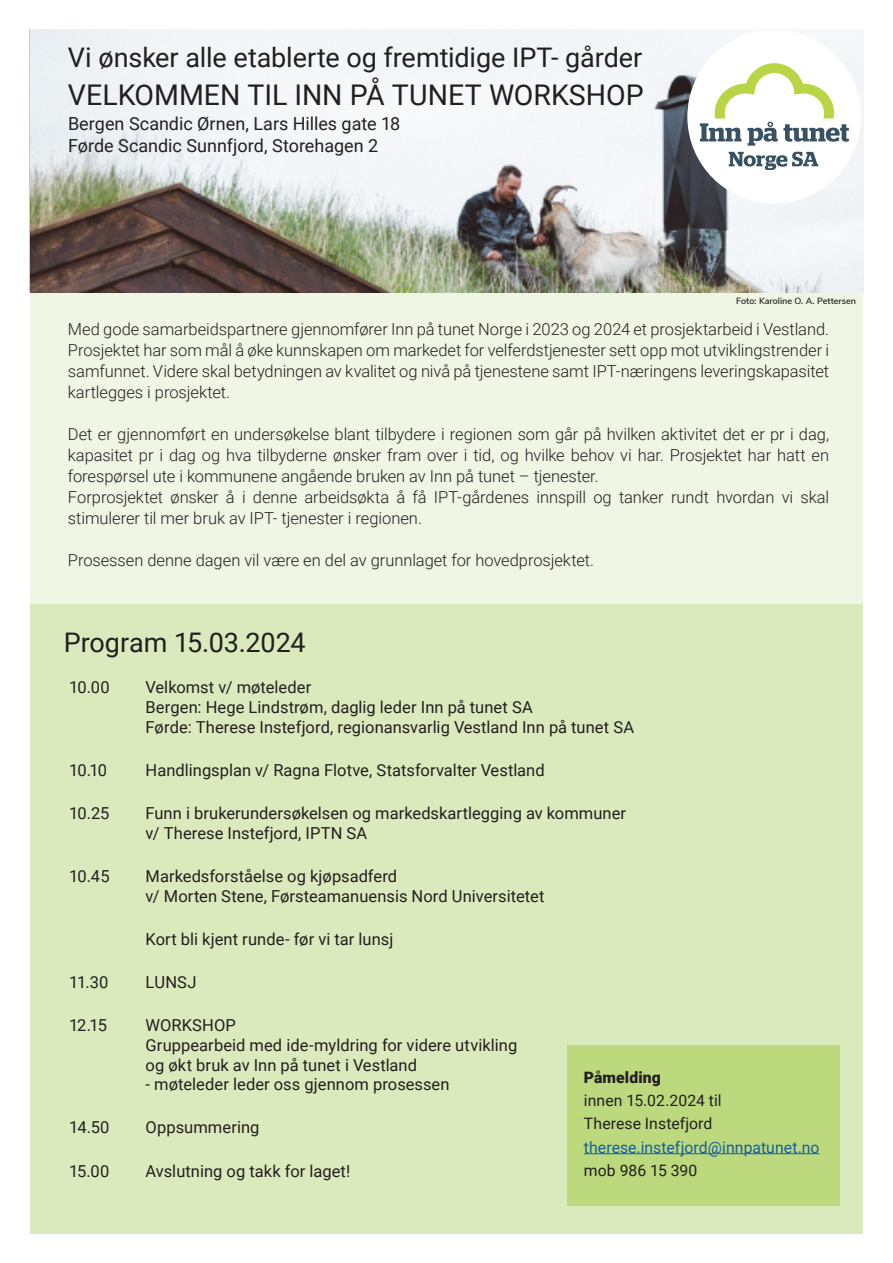
<style>
.page{position:relative;width:893px;height:1263px;background:#fff}
.page>*{position:absolute;margin:0;border:0;box-sizing:border-box;transform-origin:0 0}
.Forside___Innledende_tekst{font:28.5px "Roboto";color:#231f20}
.Forside___Innledende_tekst-2{font:27px "Roboto";letter-spacing:-.005em;color:#231f20}
.Brødtekst{font:27px "Roboto";letter-spacing:-.005em;color:#231f20}
.Forside___Innledende_tekst-3{font:18px "Roboto";color:#231f20}
.t1{font:300 16.5px/21px "Roboto";letter-spacing:-.005em;color:#231f20;text-align:justify}
.Brødtekst-2{font:16.5px/19.8px "Roboto";color:#231f20}
.Tekst_i_boks___Bold{font:15.75px/23.2px "Roboto";letter-spacing:.005em;color:#231f20}
.t2{font:600 9px "Nunito Sans";color:#231f20}
.s1{font-weight:900}
.s2{color:#175d9e}
</style>
<div class="page">
<div style="left:30px;top:311px;width:833px;height:922px;background:#dbeabc"></div>
<div style="left:30px;top:268px;width:833px;height:336px;background:#eff6e4"></div>
<img style="left:30px;top:30px;width:833px;height:262px">
<div style="left:687px;top:30px;width:174px;height:174px;background:#fff;border-radius:50%"></div>
<svg style="left:700px;top:63px;width:149px;height:83px"></svg>
<svg style="left:729px;top:152px;width:89px;height:18px"></svg>
<div style="left:567px;top:1045px;width:273px;height:160px;background:#bdd97d"></div>
<hr style="left:584px;top:1153px;width:236px;height:1px;background:#175d9e">
<h2 class="Forside___Innledende_tekst-2" style="left:68px;top:38px;width:576px">Vi ønsker alle etablerte og fremtidige IPT- gårder</h2>
<h2 class="Forside___Innledende_tekst" style="left:68px;top:75px;width:577px">VELKOMMEN TIL INN PÅ TUNET WORKSHOP</h2>
<h2 class="Forside___Innledende_tekst-3" style="left:68px;top:111px;width:334px">Bergen Scandic Ørnen, Lars Hilles gate 18</h2>
<h2 class="Forside___Innledende_tekst-3" style="left:68px;top:133px;width:312px">Førde Scandic Sunnfjord, Storehagen 2</h2>
<p class="t2" style="left:736px;top:294px;width:121px">Foto: Karoline O. A. Pettersen</p>
<p class="t1" style="left:68px;top:318px;width:763px">Med gode samarbeidspartnere gjennomfører Inn på tunet Norge i 2023 og 2024 et prosjektarbeid i Vestland.<br>Prosjektet har som mål å øke kunnskapen om markedet for velferdstjenester sett opp mot utviklingstrender i samfunnet. Videre skal betydningen av kvalitet og nivå på tjenestene samt IPT-næringens leveringskapasitet kartlegges i prosjektet.</p>
<p class="t1" style="left:68px;top:423px;width:763px">Det er gjennomført en undersøkelse blant tilbydere i regionen som går på hvilken aktivitet det er pr i dag, kapasitet pr i dag og hva tilbyderne ønsker fram over i tid, og hvilke behov vi har. Prosjektet har hatt en forespørsel ute i kommunene angående bruken av Inn på tunet – tjenester.</p>
<p class="t1" style="left:68px;top:486px;width:763px">Forprosjektet ønsker å i denne arbeidsøkta å få IPT-gårdenes innspill og tanker rundt hvordan vi skal stimulerer til mer bruk av IPT- tjenester i regionen.</p>
<p class="t1" style="left:68px;top:549px;width:528px">Prosessen denne dagen vil være en del av grunnlaget for hovedprosjektet.</p>
<p class="Brødtekst" style="left:64px;top:623px;width:243px">Program 15.03.2024</p>
<p class="Brødtekst-2" style="left:69px;top:677px;width:42px">10.00</p>
<p class="Brødtekst-2" style="left:146px;top:677px;width:490px">Velkomst v/ møteleder<br>Bergen: Hege Lindstrøm, daglig leder Inn på tunet SA<br>Førde: Therese Instefjord, regionansvarlig Vestland Inn på tunet SA</p>
<p class="Brødtekst-2" style="left:69px;top:760px;width:40px">10.10</p>
<p class="Brødtekst-2" style="left:146px;top:760px;width:401px">Handlingsplan v/ Ragna Flotve, Statsforvalter Vestland</p>
<p class="Brødtekst-2" style="left:69px;top:803px;width:42px">10.25</p>
<p class="Brødtekst-2" style="left:146px;top:803px;width:482px">Funn i brukerundersøkelsen og markedskartlegging av kommuner v/ Therese Instefjord, IPTN SA</p>
<p class="Brødtekst-2" style="left:69px;top:866px;width:42px">10.45</p>
<p class="Brødtekst-2" style="left:146px;top:866px;width:400px">Markedsforståelse og kjøpsadferd<br>v/ Morten Stene, Førsteamanuensis Nord Universitetet</p>
<p class="Brødtekst-2" style="left:146px;top:928px;width:249px">Kort bli kjent runde- før vi tar lunsj</p>
<p class="Brødtekst-2" style="left:69px;top:971px;width:41px">11.30</p>
<p class="Brødtekst-2" style="left:146px;top:971px;width:52px">LUNSJ</p>
<p class="Brødtekst-2" style="left:69px;top:1014px;width:39px">12.15</p>
<p class="Brødtekst-2" style="left:146px;top:1014px;width:373px">WORKSHOP<br>Gruppearbeid med ide-myldring for videre utvikling og økt bruk av Inn på tunet i Vestland</p>
<p class="Brødtekst-2" style="left:146px;top:1074px;width:305px">- møteleder leder oss gjennom prosessen</p>
<p class="Brødtekst-2" style="left:69px;top:1117px;width:42px">14.50</p>
<p class="Brødtekst-2" style="left:146px;top:1117px;width:115px">Oppsummering</p>
<p class="Brødtekst-2" style="left:69px;top:1160px;width:42px">15.00</p>
<p class="Brødtekst-2" style="left:146px;top:1160px;width:206px">Avslutning og takk for laget!</p>
<p class="Tekst_i_boks___Bold" style="left:584px;top:1065px;width:237px"><span class="s1">Påmelding<br></span>innen 15.02.2024 til<br>Therese Instefjord <span class="s2">therese.instefjord@innpatunet.no </span>mob 986 15 390</p>
</div>
